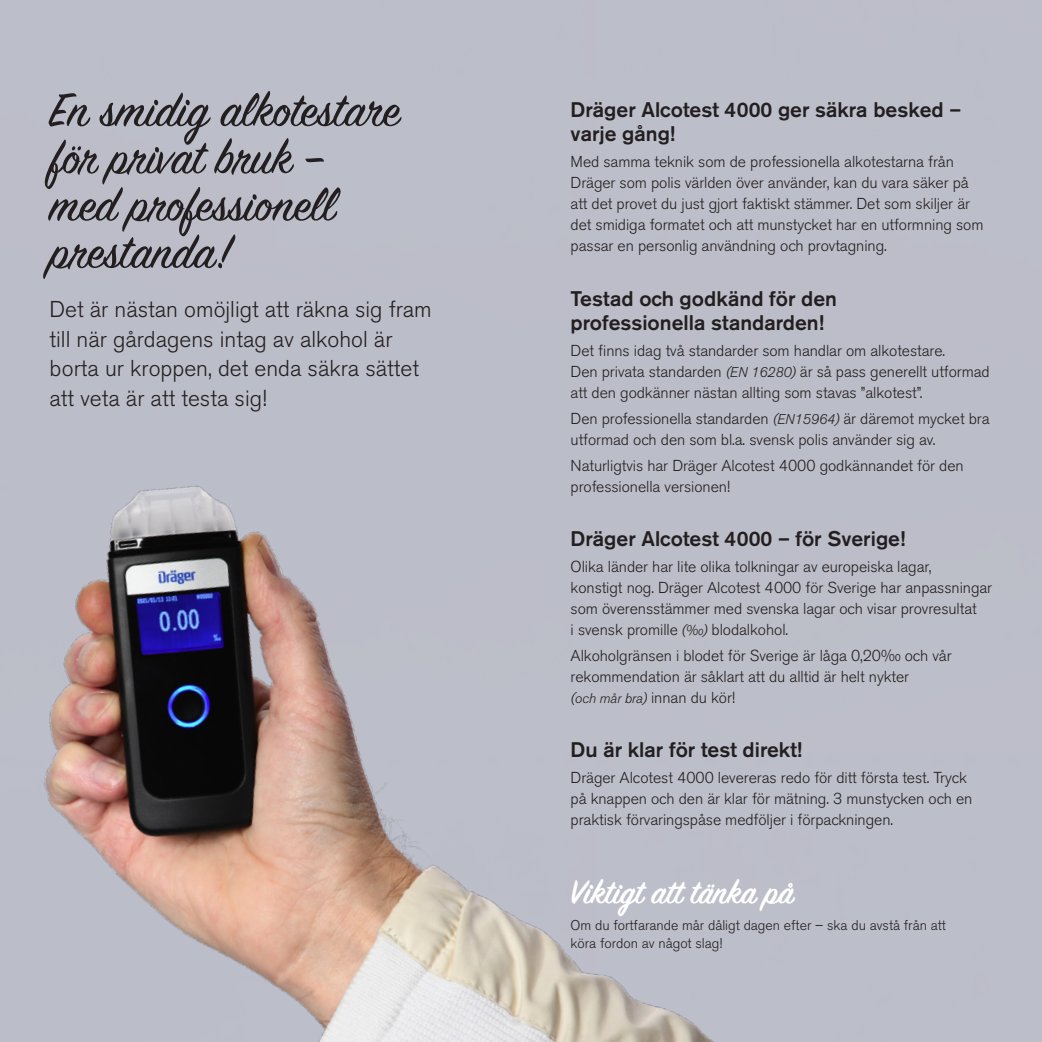
<style>
.page{position:relative;width:1042px;height:1042px;background:#fff}
.page>*{position:absolute;margin:0;border:0;box-sizing:border-box;transform-origin:0 0}
.t1{font:52.5px/47.2px "Sign Painter House Script";color:#231f20}
.t2{font:600 36.75px "Sign Painter House Script";color:#fff}
.t3{font:300 22.75px/29.8px "Akzidenz Grotesk BE";color:#231f20}
.t4{font:500 21px/24.5px "Akzidenz Grotesk BE";color:#231f20}
.t5{font:300 15.75px/21px "Akzidenz Grotesk BE";letter-spacing:-.005em;color:#231f20}
.t6{font:300 14px/17.5px "Akzidenz Grotesk BE";color:#231f20}
.t7{font:italic 300 14px "Akzidenz Grotesk Std";letter-spacing:-.005em;color:#231f20}
.s1{font-family:"Akzidenz Grotesk Std";font-style:italic;font-size:14px}
.s2{font-family:"Akzidenz Grotesk BE";font-style:normal;font-size:15.75px}
</style>
<div class="page">
<img style="left:0;top:320px;width:928px;height:722px">
<h1 class="t1" style="left:50px;top:91px;width:352px">En smidig alkotestare för privat bruk – med professionell prestanda!</h1>
<h3 class="t3" style="left:50px;top:294px;width:384px">Det är nästan omöjligt att räkna sig fram till när gårdagens intag av alkohol är borta ur kroppen, det enda säkra sättet att veta är att testa sig!</h3>
<h3 class="t4" style="left:570px;top:97px;width:392px">Dräger Alcotest 4000 ger säkra besked – varje gång!</h3>
<p class="t5" style="left:570px;top:152px;width:414px">Med samma teknik som de professionella alkotestarna från Dräger som polis världen över använder, kan du vara säker på att det provet du just gjort faktiskt stämmer. Det som skiljer är det smidiga formatet och att munstycket har en utformning som passar en personlig användning och provtagning.</p>
<h3 class="t4" style="left:570px;top:286px;width:268px">Testad och godkänd för den professionella standarden!</h3>
<p class="t5" style="left:570px;top:340px;width:421px">Det finns idag två standarder som handlar om alkotestare.<br>Den privata standarden <span class="s1">(EN 16280)</span> är så pass generellt utformad att den godkänner nästan allting som stavas ”alkotest”.</p>
<p class="t5" style="left:570px;top:408px;width:420px">Den professionella standarden <span class="s1">(EN15964)</span> är däremot mycket bra utformad och den som bl.a. svensk polis använder sig av.</p>
<p class="t5" style="left:570px;top:455px;width:394px">Naturligtvis har Dräger Alcotest 4000 godkännandet för den professionella versionen!</p>
<h3 class="t4" style="left:570px;top:526px;width:336px">Dräger Alcotest 4000 – för Sverige!</h3>
<p class="t5" style="left:570px;top:556px;width:423px">Olika länder har lite olika tolkningar av europeiska lagar,<br>konstigt nog. Dräger Alcotest 4000 för Sverige har anpassningar som överensstämmer med svenska lagar och visar provresultat<br>i svensk promille <span class="s1">(‰)</span> blodalkohol.</p>
<p class="t5" style="left:570px;top:645px;width:382px">Alkoholgränsen i blodet för Sverige är låga 0,20‰ och vår rekommendation är såklart att du alltid är helt nykter</p>
<p class="t7" style="left:570px;top:690px;width:166px">(och mår bra) <span class="s2">innan du kör!</span></p>
<h3 class="t4" style="left:570px;top:738px;width:233px">Du är klar för test direkt!</h3>
<p class="t5" style="left:570px;top:768px;width:403px">Dräger Alcotest 4000 levereras redo för ditt första test. Tryck på knappen och den är klar för mätning. 3 munstycken och en praktisk förvaringspåse medföljer i förpackningen.</p>
<h2 class="t2" style="left:570px;top:869px;width:224px">Viktigt att tänka på</h2>
<p class="t6" style="left:570px;top:917px;width:377px">Om du fortfarande mår dåligt dagen efter – ska du avstå från att köra fordon av något slag!</p>
</div>
